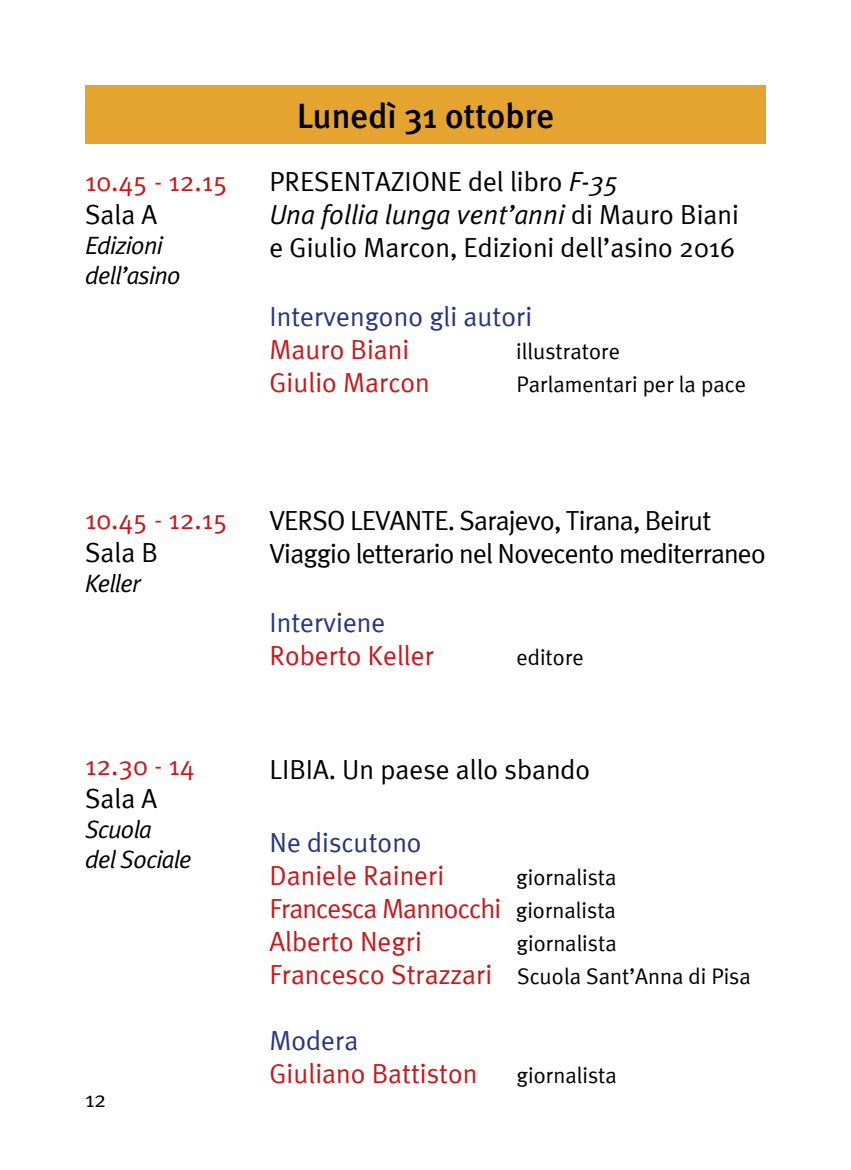
<style>
.page{position:relative;width:851px;height:1170px;background:#fff}
.page>*{position:absolute;margin:0;border:0;box-sizing:border-box;transform-origin:0 0}
.t1{font:500 35px "Meta Plus";color:#000}
.t2{font:27.5px/33px "Meta Plus Normal";color:#000}
.t3{font:27.5px "Meta Plus Normal";color:#cd171a}
.t4{font:27.5px/33px "Meta Plus Normal";letter-spacing:-.03em;color:#000}
.t5{font:27.5px "Meta Plus Normal";color:#283583}
.t6{font:27.5px/33px "Meta Plus Normal";letter-spacing:-.03em;color:#cd171a}
.t7{font:italic 25px/30px "Meta Plus Normal";letter-spacing:-.03em;color:#000}
.t8{font:22.5px/33px "Meta Plus Normal";color:#000}
.s1{font-style:italic}
.s2{font-size:22.5px;color:#000}
.s3{font-size:27.5px;color:#cd171a}
</style>
<div class="page">
<div style="left:85px;top:85px;width:680px;height:59px;background:#e5a430"></div>
<p class="t3" style="left:85px;top:165px;width:144px">10.45 - 12.15</p>
<p class="t2" style="left:85px;top:197px;width:74px">Sala A</p>
<p class="t7" style="left:85px;top:230px;width:97px">Edizioni dell’asino</p>
<p class="t1" style="left:297px;top:96px;width:259px">Lunedì 31 ottobre</p>
<p class="t2" style="left:269px;top:164px;width:471px">PRESENTAZIONE del libro <span class="s1">F-35<br>Una follia lunga vent’anni</span> di Mauro Biani e Giulio Marcon, Edizioni dell’asino 2016</p>
<p class="t5" style="left:269px;top:300px;width:264px">Intervengono gli autori</p>
<p class="t3" style="left:269px;top:333px;width:141px">Mauro Biani</p>
<p class="t8" style="left:516px;top:334px;width:105px">illustratore</p>
<p class="t3" style="left:269px;top:366px;width:162px">Giulio Marcon</p>
<p class="t8" style="left:516px;top:367px;width:231px">Parlamentari per la pace</p>
<p class="t3" style="left:85px;top:503px;width:144px">10.45 - 12.15</p>
<p class="t2" style="left:85px;top:535px;width:74px">Sala B</p>
<p class="t7" style="left:85px;top:568px;width:57px">Keller</p>
<p class="t3" style="left:85px;top:749px;width:111px">12.30 - 14</p>
<p class="t2" style="left:85px;top:781px;width:74px">Sala A</p>
<p class="t7" style="left:85px;top:814px;width:108px">Scuola<br>del Sociale</p>
<p class="t8" style="left:85px;top:1082px;width:23px">12</p>
<p class="t4" style="left:269px;top:503px;width:498px">VERSO LEVANTE. Sarajevo, Tirana, Beirut<br>Viaggio letterario nel Novecento mediterraneo</p>
<p class="t5" style="left:269px;top:606px;width:117px">Interviene</p>
<p class="t3" style="left:269px;top:639px;width:166px">Roberto Keller</p>
<p class="t8" style="left:516px;top:640px;width:69px">editore</p>
<p class="t2" style="left:269px;top:753px;width:322px">LIBIA. Un paese allo sbando</p>
<p class="t5" style="left:269px;top:826px;width:154px">Ne discutono</p>
<p class="t3" style="left:269px;top:859px;width:176px">Daniele Raineri</p>
<p class="t8" style="left:516px;top:859px;width:102px">giornalista</p>
<p class="t6" style="left:269px;top:891px;width:348px">Francesca Mannocchi <span class="s2">giornalista<br></span>Alberto Negri</p>
<p class="t8" style="left:269px;top:925px;width:483px;text-indent:247px">giornalista<br><span class="s3">Francesco Strazzari</span> Scuola Sant’Anna di Pisa</p>
<p class="t5" style="left:269px;top:1024px;width:90px">Modera</p>
<p class="t3" style="left:269px;top:1057px;width:209px">Giuliano Battiston</p>
<p class="t8" style="left:516px;top:1057px;width:102px">giornalista</p>
</div>
